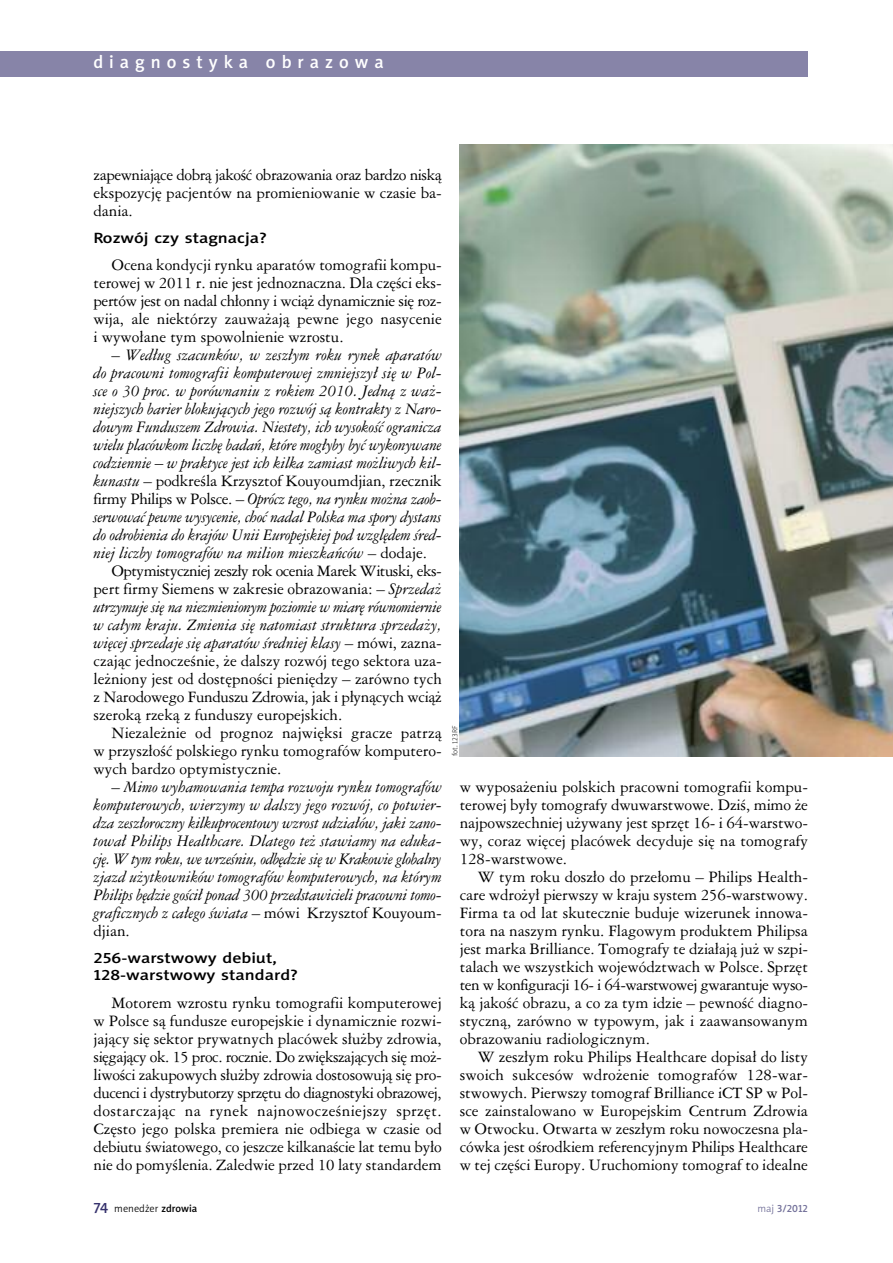
<style>
.page{position:relative;width:893px;height:1263px;background:#fff}
.page>*{position:absolute;margin:0;border:0;box-sizing:border-box;transform-origin:0 0}
.t1{font:18px "Naomi Sans EFNPS Medium";letter-spacing:.335em;color:#fff}
.t2{font:15px/18px "Ameri Garmnd PL";color:#000;text-align:justify}
.t3{font:italic 15px/18px "Ameri Garmnd PL";letter-spacing:-.01em;color:#000;text-align:justify}
.t4{font:15px/16.5px "Naomi Sans EFNPS Medium";color:#000;scale:1.2 1}
.t5{font:italic 15px "Ameri Garmnd PL";letter-spacing:-.03em;color:#000}
.t6{font:15px "Ameri Garmnd PL";letter-spacing:-.035em;color:#000}
.t7{font:15px "Ameri Garmnd PL";letter-spacing:-.02em;color:#000}
.t8{font:10.5px "Naomi Sans EFNPS Light";color:#000}
.t9{font:10.5px "Naomi Sans EFNPS Medium";color:#727099}
.t10{font:7.5px "Naomi Sans EFNPS Thin";color:#000}
.s1{font-style:normal}
.s2{font-style:italic}
.s3{font-family:"Naomi Sans EFNPS Medium";font-size:15px;color:#36326d}
.s4{font-family:"Naomi Sans EFNPS Medium"}
.s5{font-family:"Naomi Sans EFNPS Light"}
</style>
<div class="page">
<div style="left:0;top:51px;width:808px;height:26px;background:#8784a8"></div>
<img style="left:460px;top:144px;width:433px;height:612px">
<p class="t1" style="left:94px;top:55px;width:292px">diagnostyka obrazowa</p>
<p class="t2" style="left:94px;top:166px;width:350px">zapewniające dobrą jakość obrazowania oraz bardzo niską ekspozycję pacjentów na promieniowanie w czasie ba&shy;dania.</p>
<p class="t4" style="left:94px;top:231px;width:146px">Rozwój czy stagnacja?</p>
<p class="t2" style="left:94px;top:256px;width:350px;text-indent:18px">Ocena kondycji rynku aparatów tomografii kompu&shy;terowej w 2011 r. nie jest jednoznaczna. Dla części eks&shy;pertów jest on nadal chłonny i wciąż dynamicznie się roz&shy;wija, ale niektórzy zauważają pewne jego nasycenie i wywołane tym spowolnienie wzrostu.</p>
<p class="t3" style="left:111px;top:346px;width:332px"><span class="s1">–</span> Według szacunków, w zeszłym roku rynek aparatów</p>
<p class="t3" style="left:94px;top:364px;width:350px">do pracowni tomografii komputerowej zmniejszył się w Pol-</p>
<p class="t3" style="left:94px;top:382px;width:350px">sce o 30 proc. w porównaniu z rokiem 2010. Jedną z waż-</p>
<p class="t3" style="left:94px;top:400px;width:350px">niejszych barier blokujących jego rozwój są kontrakty z Naro-</p>
<p class="t3" style="left:94px;top:418px;width:350px">dowym Funduszem Zdrowia. Niestety, ich wysokość ogranicza</p>
<p class="t3" style="left:94px;top:436px;width:350px">wielu placówkom liczbę badań, które mogłyby być wykonywane</p>
<p class="t3" style="left:94px;top:454px;width:350px">codziennie – w praktyce jest ich kilka zamiast możliwych kil-</p>
<p class="t2" style="left:94px;top:472px;width:350px"><span class="s2">kunastu</span> – podkreśla Krzysztof Kouyoumdjian, rzecznik</p>
<p class="t3" style="left:94px;top:490px;width:350px"><span class="s1">firmy Philips w Polsce. –</span> Oprócz tego, na rynku można zaob-</p>
<p class="t3" style="left:94px;top:508px;width:350px">serwować pewne wysycenie, choć nadal Polska ma spory dystans</p>
<p class="t3" style="left:94px;top:526px;width:350px">do odrobienia do krajów Unii Europejskiej pod względem śred-</p>
<p class="t3" style="left:94px;top:544px;width:335px">niej liczby tomografów na milion mieszkańców <span class="s1">– dodaje.</span></p>
<p class="t6" style="left:111px;top:562px;width:332px">Optymistyczniej zeszły rok ocenia Marek Wituski, eks-</p>
<p class="t2" style="left:94px;top:580px;width:350px">pert firmy Siemens w zakresie obrazowania: – <span class="s2">Sprzedaż</span></p>
<p class="t5" style="left:94px;top:598px;width:350px">utrzymuje się na niezmienionym poziomie w miarę równomiernie</p>
<p class="t3" style="left:94px;top:616px;width:350px">w całym kraju. Zmienia się natomiast struktura sprzedaży,</p>
<p class="t3" style="left:94px;top:634px;width:350px">więcej sprzedaje się aparatów średniej klasy <span class="s1">– mówi, zazna-</span></p>
<p class="t2" style="left:94px;top:652px;width:350px">czając jednocześnie, że dalszy rozwój tego sektora uza-</p>
<p class="t2" style="left:94px;top:670px;width:350px">leżniony jest od dostępności pieniędzy – zarówno tych</p>
<p class="t7" style="left:94px;top:688px;width:350px">z Narodowego Funduszu Zdrowia, jak i płynących wciąż</p>
<p class="t2" style="left:94px;top:706px;width:250px">szeroką rzeką z funduszy europejskich.</p>
<p class="t2" style="left:111px;top:724px;width:332px">Niezależnie od prognoz najwięksi gracze patrzą</p>
<p class="t2" style="left:94px;top:742px;width:350px">w przyszłość polskiego rynku tomografów komputero-</p>
<p class="t2" style="left:94px;top:760px;width:189px">wych bardzo optymistycznie.</p>
<p class="t3" style="left:94px;top:778px;width:350px;text-indent:18px"><span class="s1">–</span> Mimo wyhamowania tempa rozwoju rynku tomografów komputerowych, wierzymy w dalszy jego rozwój, co potwier&shy;dza zeszłoroczny kilkuprocentowy wzrost udziałów, jaki zano&shy;tował Philips Healthcare. Dlatego też stawiamy na eduka&shy;cję. W tym roku, we wrześniu, odbędzie się w Krakowie globalny zjazd użytkowników tomografów komputerowych, na którym Philips będzie gościł ponad 300 przedstawicieli pracowni tomo&shy;graficznych z całego świata <span class="s1">– mówi Krzysztof Kouyoum&shy;djian.</span></p>
<p class="t4" style="left:94px;top:951px;width:172px">256-warstwowy debiut,<br>128-warstwowy standard?</p>
<p class="t2" style="left:94px;top:994px;width:350px;text-indent:18px">Motorem wzrostu rynku tomografii komputerowej w Polsce są fundusze europejskie i dynamicznie rozwi&shy;jający się sektor prywatnych placówek służby zdrowia, sięgający ok. 15 proc. rocznie. Do zwiększających się moż&shy;liwości zakupowych służby zdrowia dostosowują się pro&shy;ducenci i dystrybutorzy sprzętu do diagnostyki obrazowej, dostarczając na rynek najnowocześniejszy sprzęt.<br>Często jego polska premiera nie odbiega w czasie od debiutu światowego, co jeszcze kilkanaście lat temu było nie do pomyślenia. Zaledwie przed 10 laty standardem</p>
<p class="t10" style="left:452px;top:756px;width:32px;rotate:-90deg">fot. 123RF</p>
<p class="t2" style="left:460px;top:778px;width:350px">w wyposażeniu polskich pracowni tomografii kompu&shy;terowej były tomografy dwuwarstwowe. Dziś, mimo że najpowszechniej używany jest sprzęt 16- i 64-warstwo&shy;wy, coraz więcej placówek decyduje się na tomografy 128-warstwowe.</p>
<p class="t2" style="left:460px;top:868px;width:350px;text-indent:18px">W tym roku doszło do przełomu – Philips Health&shy;care wdrożył pierwszy w kraju system 256-warstwowy.<br>Firma ta od lat skutecznie buduje wizerunek innowa&shy;tora na naszym rynku. Flagowym produktem Philipsa jest marka Brilliance. Tomografy te działają już w szpi&shy;talach we wszystkich województwach w Polsce. Sprzęt ten w konfiguracji 16- i 64-warstwowej gwarantuje wyso&shy;ką jakość obrazu, a co za tym idzie – pewność diagno&shy;styczną, zarówno w typowym, jak i zaawansowanym obrazowaniu radiologicznym.</p>
<p class="t2" style="left:460px;top:1048px;width:350px;text-indent:18px">W zeszłym roku Philips Healthcare dopisał do listy swoich sukcesów wdrożenie tomografów 128-war&shy;stwowych. Pierwszy tomograf Brilliance iCT SP w Pol&shy;sce zainstalowano w Europejskim Centrum Zdrowia w Otwocku. Otwarta w zeszłym roku nowoczesna pla&shy;cówka jest ośrodkiem referencyjnym Philips Healthcare w tej części Europy. Uruchomiony tomograf to idealne</p>
<p class="t8" style="left:94px;top:1204px;width:105px"><span class="s3">74</span> menedżer <span class="s4">zdrowia</span></p>
<p class="t9" style="left:757px;top:1204px;width:52px"><span class="s5">maj</span> 3/2012</p>
</div>
